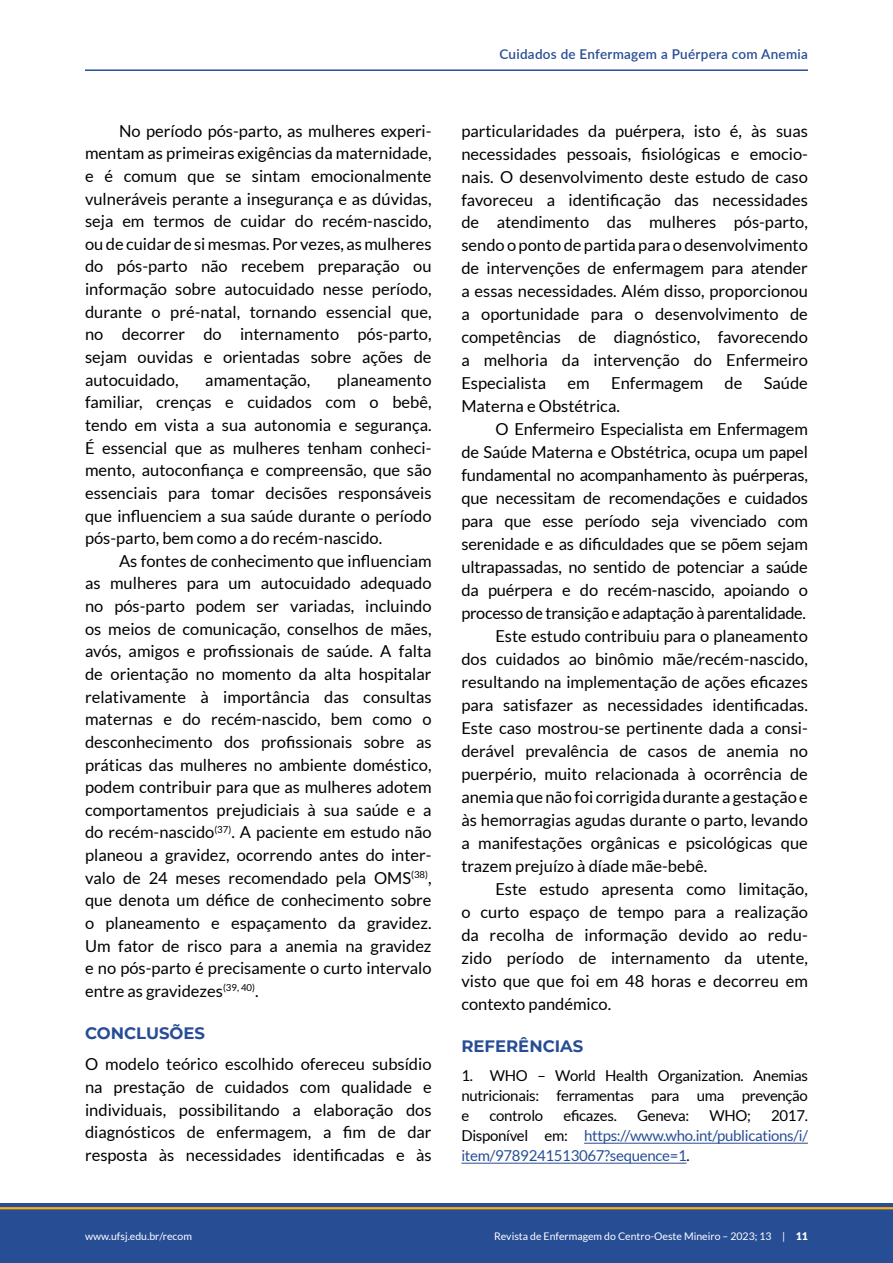
<style>
.page{position:relative;width:893px;height:1263px;background:#fff}
.page>*{position:absolute;margin:0;border:0;box-sizing:border-box;transform-origin:0 0}
.t1{font:16.5px/22.6px "Lato";color:#000;text-align:justify}
.t2{font:16.5px "Lato";letter-spacing:-.02em;color:#000}
.t3{font:700 16.5px "Montserrat";color:#274d95}
.t4{font:15px/20px "Lato";letter-spacing:-.02em;color:#000;text-align:justify}
.t5{font:15px/20px "Lato";letter-spacing:-.02em;color:#274d95;text-align:justify}
.t6{font:600 13.5px "Lato";letter-spacing:.02em;color:#274d95}
.t7{font:10.5px "Lato";color:#fff}
.s1{color:#000}
.s2{font-weight:900}
</style>
<div class="page">
<div style="left:0;top:1203px;width:893px;height:60px;background:#274d95"></div>
<hr style="left:0;top:1207px;width:893px;height:2px;background:#ffb011">
<hr style="left:85px;top:69px;width:723px;height:2px;background:#274d95">
<hr style="left:584px;top:1143px;width:224px;height:1px;background:#274d95">
<hr style="left:461px;top:1163px;width:225px;height:1px;background:#274d95">
<p class="t1" style="left:85px;top:119px;width:348px;text-indent:34px">No período pós-parto, as mulheres experi&shy;mentam as primeiras exigências da maternidade, e é comum que se sintam emocionalmente vulneráveis perante a insegurança e as dúvidas, seja em termos de cuidar do recém-nascido, ou de cuidar de si mesmas. Por vezes, as mulheres do pós-parto não recebem preparação ou informação sobre autocuidado nesse período, durante o pré-natal, tornando essencial que, no decorrer do internamento pós-parto, sejam ouvidas e orientadas sobre ações de autocuidado,</p>
<p class="t1" style="left:85px;top:368px;width:348px;text-indent:252px">planeamento familiar, crenças e cuidados com o bebê, tendo em vista a sua autonomia e segurança.<br>É essencial que as mulheres tenham conheci&shy;mento, autoconfiança e compreensão, que são essenciais para tomar decisões responsáveis que influenciem a sua saúde durante o período pós-parto, bem como a do recém-nascido.</p>
<p class="t1" style="left:85px;top:549px;width:348px;text-indent:34px">As fontes de conhecimento que influenciam as mulheres para um autocuidado adequado no pós-parto podem ser variadas, incluindo os meios de comunicação, conselhos de mães, avós, amigos e profissionais de saúde. A falta de orientação no momento da alta hospitalar relativamente à importância das consultas maternas e do recém-nascido, bem como o desconhecimento dos profissionais sobre as práticas das mulheres no ambiente doméstico, podem contribuir para que as mulheres adotem comportamentos prejudiciais à sua saúde e a do recém-nascido<sup>(37)</sup>. A paciente em estudo não planeou a gravidez, ocorrendo antes do inter&shy;valo de 24 meses recomendado pela OMS<sup>(38)</sup>, que denota um défice de conhecimento sobre o planeamento e espaçamento da gravidez.<br>Um fator de risco para a anemia na gravidez e no pós-parto é precisamente o curto intervalo entre as gravidezes<sup>(39,</sup> <sup>40)</sup>.</p>
<p class="t3" style="left:85px;top:1021px;width:122px">CONCLUSÕES</p>
<p class="t1" style="left:85px;top:1053px;width:348px">O modelo teórico escolhido ofereceu subsídio na prestação de cuidados com qualidade e individuais, possibilitando a elaboração dos diagnósticos de enfermagem, a fim de dar resposta às necessidades identificadas e às</p>
<p class="t1" style="left:205px;top:368px;width:106px">amamentação,</p>
<p class="t6" style="left:499px;top:44px;width:310px">Cuidados de Enfermagem a Puérpera com Anemia</p>
<p class="t1" style="left:461px;top:119px;width:348px">particularidades da puérpera, isto é, às suas necessidades pessoais, fisiológicas e emocio&shy;nais. O desenvolvimento deste estudo de caso favoreceu a identificação das necessidades de atendimento das mulheres pós-parto, sendo o ponto de partida para o desenvolvimento de intervenções de enfermagem para atender a essas necessidades. Além disso, proporcionou a oportunidade para o desenvolvimento de competências de diagnóstico, favorecendo a melhoria da intervenção do Enfermeiro Especialista</p>
<p class="t1" style="left:568px;top:372px;width:24px">em</p>
<p class="t1" style="left:611px;top:372px;width:94px">Enfermagem</p>
<p class="t1" style="left:725px;top:372px;width:19px">de</p>
<p class="t1" style="left:764px;top:372px;width:46px">Saúde</p>
<p class="t1" style="left:461px;top:395px;width:160px">Materna e Obstétrica.</p>
<p class="t1" style="left:495px;top:418px;width:314px">O Enfermeiro Especialista em Enfermagem</p>
<p class="t1" style="left:461px;top:441px;width:348px">de Saúde Materna e Obstétrica, ocupa um papel</p>
<p class="t1" style="left:461px;top:464px;width:348px">fundamental no acompanhamento às puérperas,</p>
<p class="t1" style="left:461px;top:487px;width:348px">que necessitam de recomendações e cuidados</p>
<p class="t1" style="left:461px;top:510px;width:348px">para que esse período seja vivenciado com</p>
<p class="t1" style="left:461px;top:533px;width:348px">serenidade e as dificuldades que se põem sejam</p>
<p class="t1" style="left:461px;top:556px;width:348px">ultrapassadas, no sentido de potenciar a saúde</p>
<p class="t1" style="left:461px;top:579px;width:348px">da puérpera e do recém-nascido, apoiando o</p>
<p class="t2" style="left:461px;top:604px;width:346px">processo de transição e adaptação à parentalidade.</p>
<p class="t1" style="left:495px;top:625px;width:314px">Este estudo contribuiu para o planeamento</p>
<p class="t1" style="left:461px;top:648px;width:348px">dos cuidados ao binômio mãe/recém-nascido,</p>
<p class="t1" style="left:461px;top:671px;width:348px">resultando na implementação de ações eficazes</p>
<p class="t1" style="left:461px;top:694px;width:348px">para satisfazer as necessidades identificadas.</p>
<p class="t1" style="left:461px;top:717px;width:348px">Este caso mostrou-se pertinente dada a consi-</p>
<p class="t1" style="left:461px;top:739px;width:348px">derável prevalência de casos de anemia no</p>
<p class="t1" style="left:461px;top:762px;width:348px">puerpério, muito relacionada à ocorrência de</p>
<p class="t1" style="left:461px;top:785px;width:348px">anemia que não foi corrigida durante a gestação e</p>
<p class="t1" style="left:461px;top:808px;width:348px">às hemorragias agudas durante o parto, levando</p>
<p class="t1" style="left:461px;top:831px;width:348px">a manifestações orgânicas e psicológicas que</p>
<p class="t1" style="left:461px;top:854px;width:247px">trazem prejuízo à díade mãe-bebê.</p>
<p class="t1" style="left:495px;top:877px;width:314px">Este estudo apresenta como limitação,</p>
<p class="t1" style="left:461px;top:900px;width:348px">o curto espaço de tempo para a realização</p>
<p class="t1" style="left:461px;top:923px;width:348px">da recolha de informação devido ao redu-</p>
<p class="t1" style="left:461px;top:946px;width:348px">zido período de internamento da utente,</p>
<p class="t1" style="left:461px;top:969px;width:348px">visto que que foi em 48 horas e decorreu em</p>
<p class="t1" style="left:461px;top:992px;width:151px">contexto pandémico.</p>
<p class="t3" style="left:461px;top:1035px;width:124px">REFERÊNCIAS</p>
<p class="t4" style="left:461px;top:1065px;width:348px">1. WHO – World Health Organization. Anemias nutricionais: ferramentas para uma prevenção e</p>
<p class="t4" style="left:489px;top:1105px;width:55px">controlo</p>
<p class="t4" style="left:563px;top:1105px;width:55px">eficazes.</p>
<p class="t4" style="left:637px;top:1105px;width:54px">Geneva:</p>
<p class="t4" style="left:709px;top:1105px;width:43px">WHO;</p>
<p class="t5" style="left:461px;top:1105px;width:348px;text-indent:310px"><span class="s1">2017.<br>Disponível em:</span> https://www.who.int/publications/i/ item/9789241513067?sequence=1<span class="s1">.</span></p>
<p class="t7" style="left:85px;top:1230px;width:108px">www.ufsj.edu.br/recom</p>
<p class="t7" style="left:494px;top:1230px;width:315px">Revista de Enfermagem do Centro-Oeste Mineiro – 2023; 13 | <span class="s2">11</span></p>
</div>
